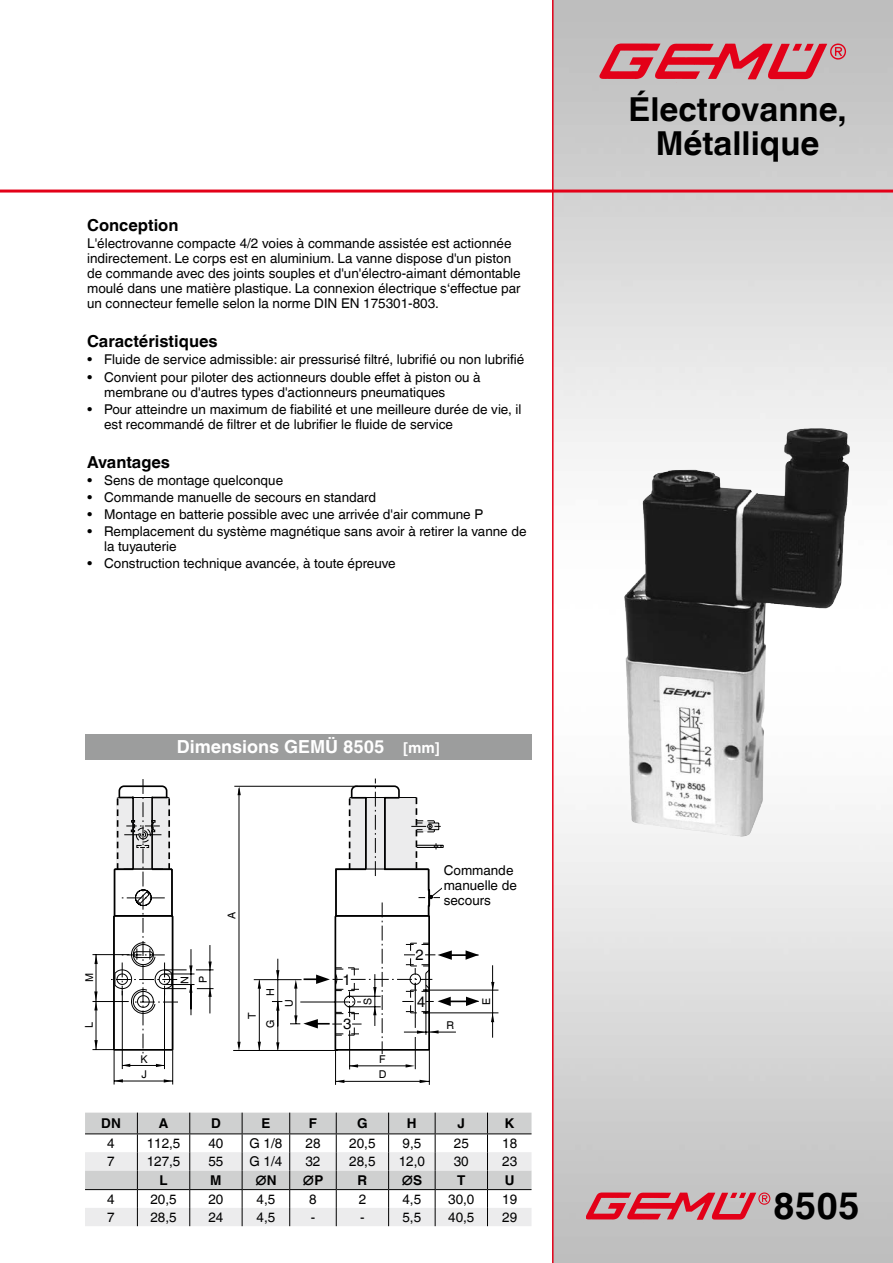
<style>
.page{position:relative;width:893px;height:1263px;background:#fff}
.page>*{position:absolute;margin:0;border:0;box-sizing:border-box;transform-origin:0 0}
.t1{font:700 37.5px "Helvetica World";color:#000}
.t2{font:700 33px/33px "Helvetica World";color:#000;text-align:center}
.t3{font:700 18px "Helvetica World";color:#fff}
.t4{font:700 16.5px "Helvetica World";color:#000}
.t5{font:14.85px "Helvetica World";color:#000}
.t6{font:13.5px/15px "Helvetica World";color:#000}
.t7{font:700 13.5px "Helvetica World";color:#000}
.t8{font:10.8px/15.3px "Helvetica World";color:#000}
.s1{font-size:15px}
</style>
<div class="page">
<img style="left:554px;top:0;width:339px;height:1263px">
<hr style="left:0;top:190px;width:893px;height:3px;background:#e30018">
<hr style="left:552px;top:0;width:2px;height:1263px;background:#e30018">
<img style="left:587px;top:1193px;width:187px;height:34px">
<img style="left:594px;top:37px;width:260px;height:54px">
<img style="left:624px;top:428px;width:190px;height:327px">
<hr style="left:336px;top:1081px;width:93px;height:1px;background:#000">
<hr style="left:335px;top:1049px;width:1px;height:36px;background:#000">
<hr style="left:429px;top:1049px;width:1px;height:36px;background:#000">
<hr style="left:404px;top:1032px;width:52px;height:1px;background:#000">
<hr style="left:350px;top:1065px;width:58px;height:1px;background:#000">
<hr style="left:415px;top:1037px;width:1px;height:32px;background:#000">
<hr style="left:349px;top:1030px;width:1px;height:39px;background:#000">
<hr style="left:429px;top:990px;width:69px;height:1px;background:#000">
<hr style="left:429px;top:1012px;width:69px;height:1px;background:#000">
<hr style="left:122px;top:1065px;width:42px;height:1px;background:#000">
<hr style="left:122px;top:991px;width:1px;height:78px;background:#000">
<hr style="left:164px;top:991px;width:1px;height:78px;background:#000">
<hr style="left:114px;top:1081px;width:59px;height:1px;background:#000">
<hr style="left:114px;top:1049px;width:1px;height:35px;background:#000">
<hr style="left:172px;top:1049px;width:1px;height:35px;background:#000">
<svg style="left:122px;top:1064px;width:8px;height:3px"></svg>
<svg style="left:114px;top:1079px;width:9px;height:3px"></svg>
<svg style="left:156px;top:1064px;width:7px;height:3px"></svg>
<svg style="left:164px;top:1079px;width:8px;height:3px"></svg>
<svg style="left:491px;top:965px;width:3px;height:73px"></svg>
<svg style="left:349px;top:1064px;width:9px;height:3px"></svg>
<svg style="left:335px;top:1080px;width:9px;height:3px"></svg>
<svg style="left:406px;top:1064px;width:9px;height:3px"></svg>
<svg style="left:420px;top:1080px;width:10px;height:3px"></svg>
<svg style="left:466px;top:950px;width:13px;height:10px"></svg>
<hr style="left:448px;top:954px;width:23px;height:2px;background:#000">
<svg style="left:466px;top:997px;width:13px;height:9px"></svg>
<hr style="left:448px;top:1000px;width:23px;height:2px;background:#000">
<svg style="left:92px;top:778px;width:360px;height:276px"></svg>
<div style="left:85px;top:734px;width:446px;height:25px;background:#9c9d9d"></div>
<svg style="left:85px;top:1112px;width:446px;height:114px"></svg>
<hr style="left:85px;top:1189px;width:52px;height:1px;background:#000">
<hr style="left:137px;top:1189px;width:53px;height:1px;background:#000">
<hr style="left:190px;top:1189px;width:52px;height:1px;background:#000">
<hr style="left:242px;top:1189px;width:48px;height:1px;background:#000">
<hr style="left:290px;top:1189px;width:46px;height:1px;background:#000">
<hr style="left:336px;top:1189px;width:53px;height:1px;background:#000">
<hr style="left:389px;top:1189px;width:46px;height:1px;background:#000">
<hr style="left:435px;top:1189px;width:52px;height:1px;background:#000">
<hr style="left:487px;top:1189px;width:44px;height:1px;background:#000">
<div style="left:442px;top:855px;width:99px;height:60px;background:#fff"></div>
<p class="t4" style="left:87px;top:216px;width:93px">Conception</p>
<p class="t6" style="left:87px;top:236px;width:435px">L'électrovanne compacte 4/2 voies à commande assistée est actionnée indirectement. Le corps est en aluminium. La vanne dispose d'un piston de commande avec des joints souples et d'un'électro-aimant démontable moulé dans une matière plastique. La connexion électrique s‘effectue par un connecteur femelle selon la norme DIN EN 175301-803.</p>
<p class="t4" style="left:87px;top:332px;width:132px">Caractéristiques</p>
<p class="t6" style="left:87px;top:352px;width:439px">• Fluide de service admissible: air pressurisé filtré, lubrifié ou non lubrifié</p>
<p class="t6" style="left:104px;top:369px;width:378px;text-indent:-17px">• Convient pour piloter des actionneurs double effet à piston ou à membrane ou d'autres types d'actionneurs pneumatiques</p>
<p class="t6" style="left:104px;top:401px;width:419px;text-indent:-17px">• Pour atteindre un maximum de fiabilité et une meilleure durée de vie, il est recommandé de filtrer et de lubrifier le fluide de service</p>
<p class="t4" style="left:87px;top:452px;width:84px">Avantages</p>
<p class="t6" style="left:87px;top:473px;width:197px">• Sens de montage quelconque</p>
<p class="t6" style="left:87px;top:490px;width:291px">• Commande manuelle de secours en standard</p>
<p class="t6" style="left:87px;top:507px;width:397px">• Montage en batterie possible avec une arrivée d'air commune P</p>
<p class="t6" style="left:104px;top:524px;width:424px;text-indent:-17px">• Remplacement du système magnétique sans avoir à retirer la vanne de la tuyauterie</p>
<p class="t6" style="left:87px;top:556px;width:310px">• Construction technique avancée, à toute épreuve</p>
<h3 class="t3" style="left:177px;top:736px;width:264px">Dimensions GEMÜ 8505 <span class="s1">[mm]</span></h3>
<p class="t8" style="left:224px;top:919px;width:9px;rotate:-90deg">A</p>
<p class="t6" style="left:444px;top:863px;width:75px">Commande manuelle de secours</p>
<p class="t8" style="left:443px;top:873px;width:97px">Handhilfsbetätigung</p>
<p class="t8" style="left:82px;top:982px;width:11px;rotate:-90deg">M</p>
<p class="t8" style="left:176px;top:983px;width:9px;line-height:18.1px;rotate:-90deg">N<br>P</p>
<p class="t8" style="left:81px;top:1028px;width:7px;rotate:-90deg">L</p>
<p class="t8" style="left:263px;top:1028px;width:10px;rotate:-90deg">G</p>
<p class="t8" style="left:263px;top:996px;width:9px;rotate:-90deg">H</p>
<p class="t8" style="left:244px;top:1019px;width:8px;rotate:-90deg">T</p>
<p class="t8" style="left:141px;top:1051px;width:9px">K<br>J</p>
<p class="t5" style="left:416px;top:946px;width:10px">2</p>
<p class="t5" style="left:417px;top:993px;width:10px">4</p>
<p class="t5" style="left:343px;top:971px;width:10px">1</p>
<p class="t8" style="left:282px;top:1007px;width:9px;rotate:-90deg">U</p>
<p class="t8" style="left:360px;top:1005px;width:9px;rotate:-90deg">S</p>
<p class="t8" style="left:479px;top:1005px;width:8px;rotate:-90deg">E</p>
<p class="t5" style="left:343px;top:1015px;width:10px">3</p>
<p class="t8" style="left:446px;top:1018px;width:9px">R</p>
<p class="t8" style="left:379px;top:1052px;width:9px">F<br>D</p>
<p class="t7" style="left:101px;top:1115px;width:21px">DN</p>
<p class="t7" style="left:159px;top:1115px;width:11px">A</p>
<p class="t7" style="left:211px;top:1115px;width:11px">D</p>
<p class="t7" style="left:261px;top:1115px;width:10px">E</p>
<p class="t7" style="left:309px;top:1115px;width:10px">F</p>
<p class="t7" style="left:357px;top:1115px;width:12px">G</p>
<p class="t7" style="left:407px;top:1115px;width:11px">H</p>
<p class="t7" style="left:458px;top:1115px;width:9px">J</p>
<p class="t7" style="left:505px;top:1115px;width:11px">K</p>
<p class="t6" style="left:107px;top:1136px;width:9px">4</p>
<p class="t6" style="left:147px;top:1136px;width:35px">112,5</p>
<p class="t6" style="left:208px;top:1136px;width:17px">40</p>
<p class="t6" style="left:250px;top:1136px;width:34px">G 1/8</p>
<p class="t6" style="left:305px;top:1136px;width:17px">28</p>
<p class="t6" style="left:349px;top:1136px;width:28px">20,5</p>
<p class="t6" style="left:402px;top:1136px;width:20px">9,5</p>
<p class="t6" style="left:454px;top:1136px;width:17px">25</p>
<p class="t6" style="left:502px;top:1136px;width:17px">18</p>
<p class="t6" style="left:107px;top:1154px;width:9px">7</p>
<p class="t6" style="left:147px;top:1154px;width:35px">127,5</p>
<p class="t6" style="left:208px;top:1154px;width:17px">55</p>
<p class="t6" style="left:250px;top:1154px;width:34px">G 1/4</p>
<p class="t6" style="left:305px;top:1154px;width:17px">32</p>
<p class="t6" style="left:349px;top:1154px;width:28px">28,5</p>
<p class="t6" style="left:399px;top:1154px;width:28px">12,0</p>
<p class="t6" style="left:454px;top:1154px;width:17px">30</p>
<p class="t6" style="left:502px;top:1154px;width:17px">23</p>
<p class="t7" style="left:160px;top:1172px;width:10px">L</p>
<p class="t7" style="left:210px;top:1172px;width:13px">M</p>
<p class="t7" style="left:255px;top:1172px;width:23px">∅N</p>
<p class="t7" style="left:303px;top:1172px;width:22px">∅P</p>
<p class="t7" style="left:358px;top:1172px;width:11px">R</p>
<p class="t7" style="left:401px;top:1172px;width:22px">∅S</p>
<p class="t7" style="left:457px;top:1172px;width:10px">T</p>
<p class="t7" style="left:505px;top:1172px;width:11px">U</p>
<p class="t6" style="left:107px;top:1191px;width:9px">4</p>
<p class="t6" style="left:150px;top:1191px;width:28px">20,5</p>
<p class="t6" style="left:208px;top:1191px;width:17px">20</p>
<p class="t6" style="left:257px;top:1191px;width:20px">4,5</p>
<p class="t6" style="left:309px;top:1191px;width:9px">8</p>
<p class="t6" style="left:359px;top:1191px;width:9px">2</p>
<p class="t6" style="left:402px;top:1191px;width:20px">4,5</p>
<p class="t6" style="left:448px;top:1191px;width:28px">30,0</p>
<p class="t6" style="left:502px;top:1191px;width:17px">19</p>
<p class="t6" style="left:107px;top:1210px;width:9px">7</p>
<p class="t6" style="left:150px;top:1210px;width:28px">28,5</p>
<p class="t6" style="left:208px;top:1210px;width:17px">24</p>
<p class="t6" style="left:256px;top:1210px;width:20px">4,5</p>
<p class="t6" style="left:311px;top:1210px;width:6px">-</p>
<p class="t6" style="left:360px;top:1210px;width:6px">-</p>
<p class="t6" style="left:402px;top:1210px;width:20px">5,5</p>
<p class="t6" style="left:448px;top:1210px;width:28px">40,5</p>
<p class="t6" style="left:502px;top:1210px;width:17px">29</p>
<h2 class="t2" style="left:628px;top:94px;width:220px">Électrovanne,<br>Métallique</h2>
<h1 class="t1" style="left:773px;top:1184px;width:88px">8505</h1>
</div>
